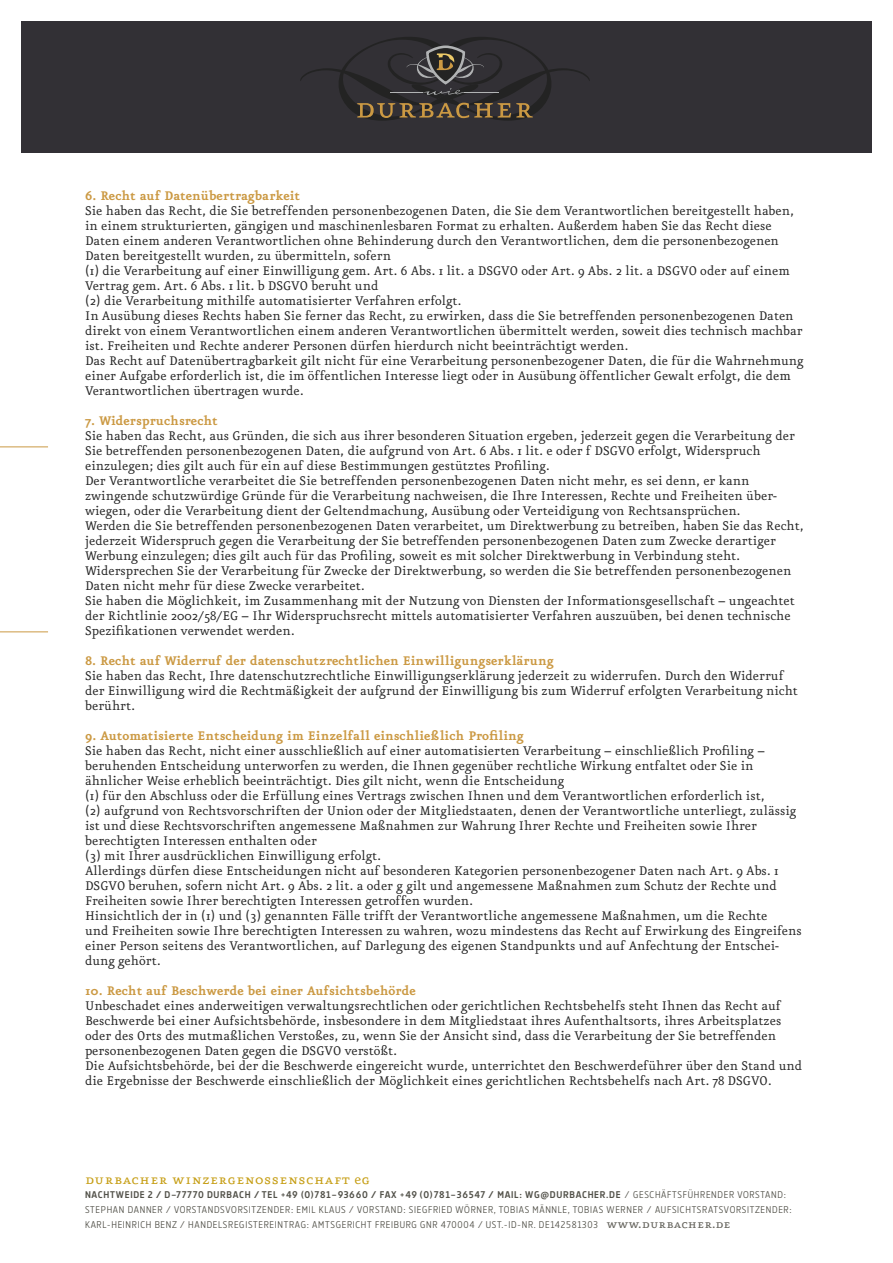
<style>
.page{position:relative;width:893px;height:1263px;background:#fff}
.page>*{position:absolute;margin:0;border:0;box-sizing:border-box;transform-origin:0 0}
.t1{font:16.5px "Eureka Small Caps";letter-spacing:.03em;color:#c69e15}
.t2{font:15px/15px "Eureka";color:#232323}
.t3{font:700 15px "Eureka";color:#cb9943}
.t4{font:9.75px/15px "Dsignes";letter-spacing:.07em;color:#525149}
.s1{font-family:"Eureka"}
.s2{font-weight:700}
.s3{font-family:"Eureka Small Caps";font-size:14.55px;color:#63625b}
</style>
<div class="page">
<hr style="left:0;top:446px;width:48px;height:1px;background:#cb9943">
<hr style="left:0;top:631px;width:48px;height:1px;background:#cb9943">
<div style="left:21px;top:21px;width:851px;height:132px;background:#323035"></div>
<svg style="left:300px;top:37px;width:290px;height:84px"></svg>
<p class="t3" style="left:85px;top:189px;width:217px">6. Recht auf Datenübertragbarkeit</p>
<p class="t2" style="left:85px;top:204px;width:720px">Sie haben das Recht, die Sie betreffenden personenbezogenen Daten, die Sie dem Verantwortlichen bereitgestellt haben, in einem strukturierten, gängigen und maschinenlesbaren Format zu erhalten. Außerdem haben Sie das Recht diese Daten einem anderen Verantwortlichen ohne Behinderung durch den Verantwortlichen, dem die personenbezogenen Daten bereitgestellt wurden, zu übermitteln, sofern<br>(1) die Verarbeitung auf einer Einwilligung gem. Art. 6 Abs. 1 lit. a DSGVO oder Art. 9 Abs. 2 lit. a DSGVO oder auf einem Vertrag gem. Art. 6 Abs. 1 lit. b DSGVO beruht und<br>(2) die Verarbeitung mithilfe automatisierter Verfahren erfolgt.<br>In Ausübung dieses Rechts haben Sie ferner das Recht, zu erwirken, dass die Sie betreffenden personenbezogenen Daten direkt von einem Verantwortlichen einem anderen Verantwortlichen übermittelt werden, soweit dies technisch machbar ist. Freiheiten und Rechte anderer Personen dürfen hierdurch nicht beeinträchtigt werden.<br>Das Recht auf Datenübertragbarkeit gilt nicht für eine Verarbeitung personenbezogener Daten, die für die Wahrnehmung einer Aufgabe erforderlich ist, die im öffentlichen Interesse liegt oder in Ausübung öffentlicher Gewalt erfolgt, die dem Verantwortlichen übertragen wurde.</p>
<p class="t3" style="left:85px;top:414px;width:134px">7. Widerspruchsrecht</p>
<p class="t2" style="left:85px;top:429px;width:720px">Sie haben das Recht, aus Gründen, die sich aus ihrer besonderen Situation ergeben, jederzeit gegen die Verarbeitung der Sie betreffenden personenbezogenen Daten, die aufgrund von Art. 6 Abs. 1 lit. e oder f DSGVO erfolgt, Widerspruch einzulegen; dies gilt auch für ein auf diese Bestimmungen gestütztes Profiling.<br>Der Verantwortliche verarbeitet die Sie betreffenden personenbezogenen Daten nicht mehr, es sei denn, er kann zwingende schutzwürdige Gründe für die Verarbeitung nachweisen, die Ihre Interessen, Rechte und Freiheiten über&shy;wiegen, oder die Verarbeitung dient der Geltendmachung, Ausübung oder Verteidigung von Rechtsansprüchen.<br>Werden die Sie betreffenden personenbezogenen Daten verarbeitet, um Direktwerbung zu betreiben, haben Sie das Recht, jederzeit Widerspruch gegen die Verarbeitung der Sie betreffenden personenbezogenen Daten zum Zwecke derartiger Werbung einzulegen; dies gilt auch für das Profiling, soweit es mit solcher Direktwerbung in Verbindung steht.<br>Widersprechen Sie der Verarbeitung für Zwecke der Direktwerbung, so werden die Sie betreffenden personenbezogenen Daten nicht mehr für diese Zwecke verarbeitet.<br>Sie haben die Möglichkeit, im Zusammenhang mit der Nutzung von Diensten der Informationsgesellschaft – ungeachtet der Richtlinie 2002/58/EG – Ihr Widerspruchsrecht mittels automatisierter Verfahren auszuüben, bei denen technische Spezifikationen verwendet werden.</p>
<p class="t3" style="left:85px;top:654px;width:470px">8. Recht auf Widerruf der datenschutzrechtlichen Einwilligungserklärung</p>
<p class="t2" style="left:85px;top:669px;width:714px">Sie haben das Recht, Ihre datenschutzrechtliche Einwilligungserklärung jederzeit zu widerrufen. Durch den Widerruf der Einwilligung wird die Rechtmäßigkeit der aufgrund der Einwilligung bis zum Widerruf erfolgten Verarbeitung nicht berührt.</p>
<p class="t3" style="left:85px;top:729px;width:440px">9. Automatisierte Entscheidung im Einzelfall einschließlich Profiling</p>
<p class="t2" style="left:85px;top:744px;width:718px">Sie haben das Recht, nicht einer ausschließlich auf einer automatisierten Verarbeitung – einschließlich Profiling – beruhenden Entscheidung unterworfen zu werden, die Ihnen gegenüber rechtliche Wirkung entfaltet oder Sie in ähnlicher Weise erheblich beeinträchtigt. Dies gilt nicht, wenn die Entscheidung<br>(1) für den Abschluss oder die Erfüllung eines Vertrags zwischen Ihnen und dem Verantwortlichen erforderlich ist,<br>(2) aufgrund von Rechtsvorschriften der Union oder der Mitgliedstaaten, denen der Verantwortliche unterliegt, zulässig ist und diese Rechtsvorschriften angemessene Maßnahmen zur Wahrung Ihrer Rechte und Freiheiten sowie Ihrer berechtigten Interessen enthalten oder<br>(3) mit Ihrer ausdrücklichen Einwilligung erfolgt.<br>Allerdings dürfen diese Entscheidungen nicht auf besonderen Kategorien personenbezogener Daten nach Art. 9 Abs. 1<br>DSGVO beruhen, sofern nicht Art. 9 Abs. 2 lit. a oder g gilt und angemessene Maßnahmen zum Schutz der Rechte und Freiheiten sowie Ihrer berechtigten Interessen getroffen wurden.<br>Hinsichtlich der in (1) und (3) genannten Fälle trifft der Verantwortliche angemessene Maßnahmen, um die Rechte<br>und Freiheiten sowie Ihre berechtigten Interessen zu wahren, wozu mindestens das Recht auf Erwirkung des Eingreifens einer Person seitens des Verantwortlichen, auf Darlegung des eigenen Standpunkts und auf Anfechtung der Entschei&shy;dung gehört.</p>
<p class="t3" style="left:85px;top:984px;width:332px">10. Recht auf Beschwerde bei einer Aufsichtsbehörde</p>
<p class="t2" style="left:85px;top:999px;width:719px">Unbeschadet eines anderweitigen verwaltungsrechtlichen oder gerichtlichen Rechtsbehelfs steht Ihnen das Recht auf Beschwerde bei einer Aufsichtsbehörde, insbesondere in dem Mitgliedstaat ihres Aufenthaltsorts, ihres Arbeitsplatzes oder des Orts des mutmaßlichen Verstoßes, zu, wenn Sie der Ansicht sind, dass die Verarbeitung der Sie betreffenden personenbezogenen Daten gegen die DSGVO verstößt.<br>Die Aufsichtsbehörde, bei der die Beschwerde eingereicht wurde, unterrichtet den Beschwerdeführer über den Stand und die Ergebnisse der Beschwerde einschließlich der Möglichkeit eines gerichtlichen Rechtsbehelfs nach Art. 78 DSGVO.</p>
<p class="t1" style="left:85px;top:1171px;width:286px">durbacher winzergenossenschaft <span class="s1">e</span>g</p>
<p class="t4" style="left:85px;top:1187px;width:708px"><span class="s2">NACHTWEIDE 2 / D–77770 DURBACH / TEL +49 (0)781–93660 / FAX +49 (0)781–36547 / MAIL: WG@DURBACHER.DE</span> / GESCHÄFTSFÜHRENDER VORSTAND:<br>STEPHAN DANNER / VORSTANDSVORSITZENDER: EMIL KLAUS / VORSTAND: SIEGFRIED WÖRNER, TOBIAS MÄNNLE, TOBIAS WERNER / AUFSICHTSRATSVORSITZENDER:<br>KARL-HEINRICH BENZ / HANDELSREGISTEREINTRAG: AMTSGERICHT FREIBURG GNR 470004 / UST.-ID-NR. DE142581303 <span class="s3">www.durbacher.de</span></p>
</div>
